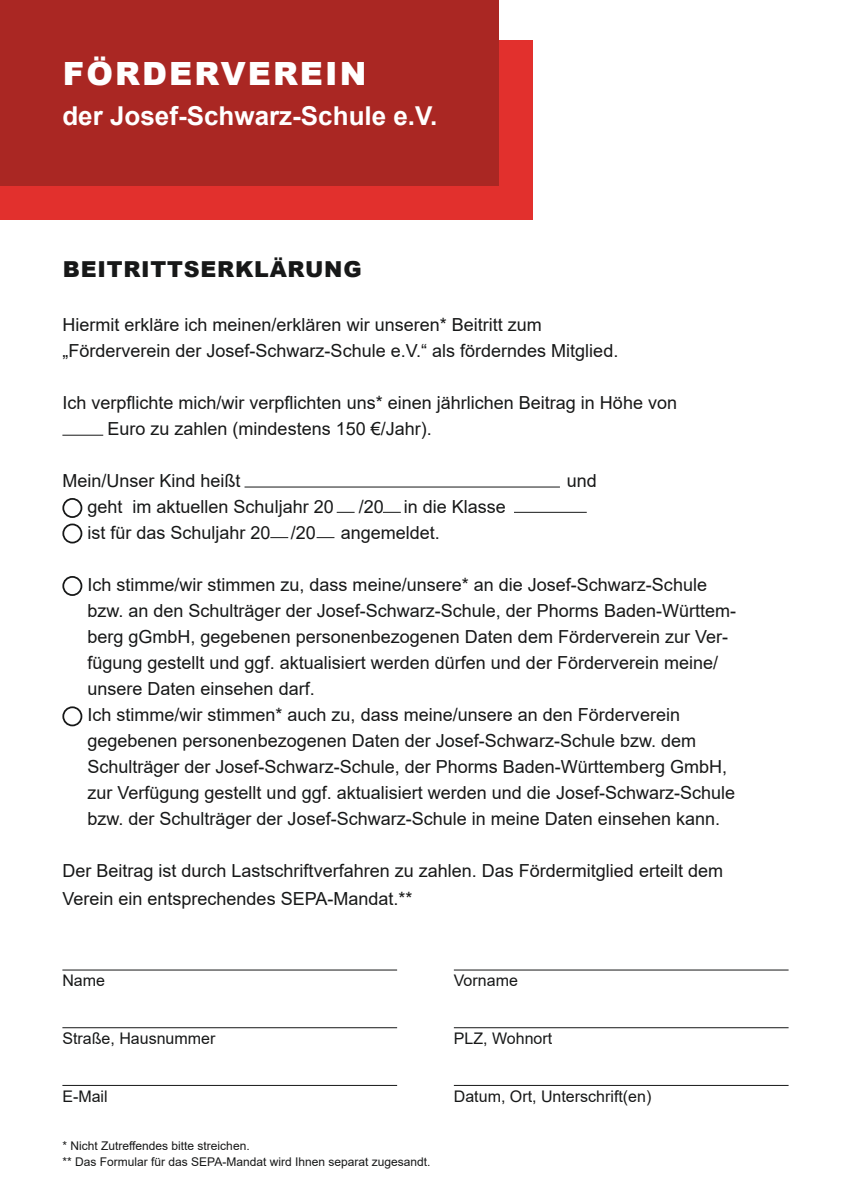
<style>
.page{position:relative;width:851px;height:1202px;background:#fff}
.page>*{position:absolute;margin:0;border:0;box-sizing:border-box;transform-origin:0 0}
.t1{font:900 32px "Arial";letter-spacing:.065em;color:#fff}
.t2{font:700 26px "Arial";color:#fff}
.t3{font:900 22px "Arial";letter-spacing:.035em;color:#171818}
.t4{font:18px/26px "Arial";color:#171818}
.t5{font:16px "Arial";color:#171818}
.t6{font:12px "Arial";color:#171818}
</style>
<div class="page">
<div style="left:0;top:40px;width:532px;height:179px;background:#e2302d"></div>
<div style="left:0;top:0;width:498px;height:186px;background:#aa2723"></div>
<div style="left:62px;top:498px;width:20px;height:20px;border:2px solid #171818;border-radius:50%"></div>
<div style="left:62px;top:524px;width:20px;height:19px;border:2px solid #171818;border-radius:50%"></div>
<div style="left:62px;top:576px;width:20px;height:20px;border:2px solid #171818;border-radius:50%"></div>
<div style="left:62px;top:706px;width:20px;height:20px;border:2px solid #171818;border-radius:50%"></div>
<hr style="left:244px;top:486px;width:316px;height:1px;background:#171818">
<hr style="left:62px;top:435px;width:41px;height:1px;background:#171818">
<hr style="left:514px;top:512px;width:72px;height:1px;background:#171818">
<svg style="left:336px;top:512px;width:18px;height:1px"></svg>
<svg style="left:383px;top:512px;width:18px;height:1px"></svg>
<svg style="left:270px;top:537px;width:18px;height:1px"></svg>
<svg style="left:316px;top:537px;width:18px;height:1px"></svg>
<hr style="left:62px;top:969px;width:335px;height:1px;background:#171818">
<hr style="left:454px;top:969px;width:334px;height:1px;background:#171818">
<hr style="left:62px;top:1027px;width:335px;height:1px;background:#171818">
<hr style="left:454px;top:1027px;width:334px;height:1px;background:#171818">
<hr style="left:62px;top:1085px;width:335px;height:1px;background:#171818">
<hr style="left:454px;top:1085px;width:334px;height:1px;background:#171818">
<p class="t1" style="left:63px;top:51px;width:305px">FÖRDERVEREIN</p>
<p class="t2" style="left:62px;top:98px;width:376px">der Josef-Schwarz-Schule e.V.</p>
<p class="t3" style="left:63px;top:253px;width:300px">BEITRITTSERKLÄRUNG</p>
<p class="t4" style="left:62px;top:311px;width:557px">Hiermit erkläre ich meinen/erklären wir unseren* Beitritt zum „Förderverein der Josef-Schwarz-Schule e.V.“ als förderndes Mitglied.</p>
<p class="t4" style="left:62px;top:389px;width:616px">Ich verpflichte mich/wir verpflichten uns* einen jährlichen Beitrag in Höhe von</p>
<p class="t4" style="left:107px;top:415px;width:326px">Euro zu zahlen (mindestens 150 €/Jahr).</p>
<p class="t4" style="left:62px;top:467px;width:180px">Mein/Unser Kind heißt</p>
<p class="t4" style="left:566px;top:467px;width:32px">und</p>
<p class="t4" style="left:87px;top:493px;width:248px">geht im aktuellen Schuljahr 20</p>
<p class="t4" style="left:359px;top:493px;width:149px">/20 in die Klasse</p>
<p class="t4" style="left:87px;top:519px;width:230px">ist für das Schuljahr 20 /20</p>
<p class="t4" style="left:341px;top:519px;width:101px">angemeldet.</p>
<p class="t4" style="left:87px;top:571px;width:650px">Ich stimme/wir stimmen zu, dass meine/unsere* an die Josef-Schwarz-Schule bzw. an den Schulträger der Josef-Schwarz-Schule, der Phorms Baden-Württem&shy;berg gGmbH, gegebenen personenbezogenen Daten dem Förderverein zur Ver&shy;fügung gestellt und ggf. aktualisiert werden dürfen und der Förderverein meine/ unsere Daten einsehen darf.</p>
<p class="t4" style="left:87px;top:701px;width:649px">Ich stimme/wir stimmen* auch zu, dass meine/unsere an den Förderverein gegebenen personenbezogenen Daten der Josef-Schwarz-Schule bzw. dem Schulträger der Josef-Schwarz-Schule, der Phorms Baden-Württemberg GmbH, zur Verfügung gestellt und ggf. aktualisiert werden und die Josef-Schwarz-Schule bzw. der Schulträger der Josef-Schwarz-Schule in meine Daten einsehen kann.</p>
<p class="t4" style="left:62px;top:856px;width:662px;line-height:28px">Der Beitrag ist durch Lastschriftverfahren zu zahlen. Das Fördermitglied erteilt dem<br>Verein ein entsprechendes SEPA-Mandat.**</p>
<p class="t5" style="left:62px;top:970px;width:44px">Name</p>
<p class="t5" style="left:454px;top:970px;width:66px">Vorname</p>
<p class="t5" style="left:62px;top:1028px;width:154px">Straße, Hausnummer</p>
<p class="t5" style="left:454px;top:1028px;width:100px">PLZ, Wohnort</p>
<p class="t5" style="left:62px;top:1085px;width:47px">E-Mail</p>
<p class="t5" style="left:454px;top:1085px;width:199px">Datum, Ort, Unterschrift(en)</p>
<p class="t6" style="left:62px;top:1138px;width:189px">* Nicht Zutreffendes bitte streichen.</p>
<p class="t6" style="left:62px;top:1153px;width:369px">** Das Formular für das SEPA-Mandat wird Ihnen separat zugesandt.</p>
</div>
